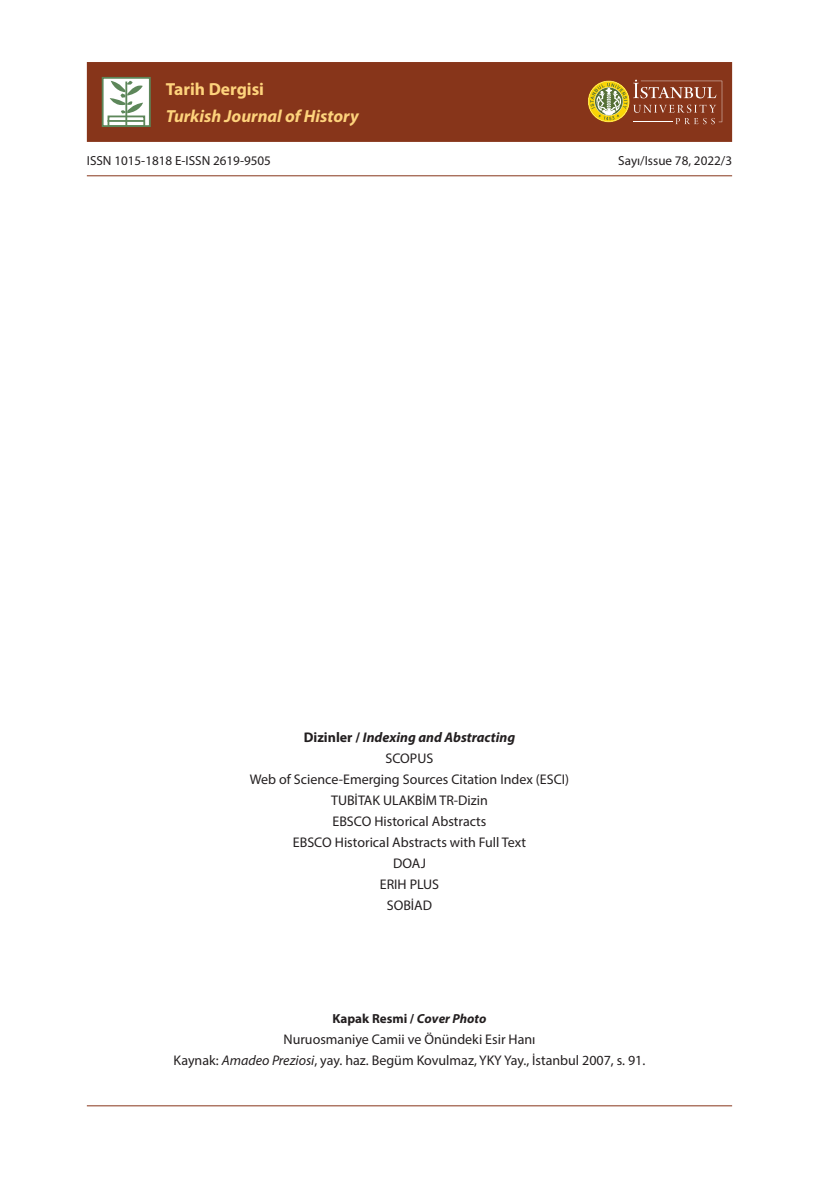
<style>
.page{position:relative;width:819px;height:1191px;background:#fff}
.page>*{position:absolute;margin:0;border:0;box-sizing:border-box;transform-origin:0 0}
.t1{font:italic 700 17.5px "Myriad Pro";color:#fed37c}
.t2{font:700 17.5px "Myriad Pro";color:#fed37c}
.t3{font:14px/21px "Myriad Pro";color:#231f20;text-align:center}
.t4{font:13.12px "Myriad Pro";color:#231f20}
.t5{font:700 13.12px "Myriad Pro";color:#231f20}
.s1{font-weight:700}
.s2{font-weight:700;font-style:italic}
.s3{font-style:italic}
</style>
<div class="page">
<hr style="left:87px;top:175px;width:645px;height:1px;background:#87351a">
<hr style="left:87px;top:1105px;width:645px;height:1px;background:#87351a">
<div style="left:87px;top:62px;width:645px;height:80px;background:#87351a"></div>
<div style="left:102px;top:77px;width:49px;height:50px;background:#fff;border:2px solid #5d875a"></div>
<div style="left:107px;top:115px;width:38px;height:12px;border:2px solid #5d875a"></div>
<hr style="left:107px;top:120px;width:37px;height:2px;background:#5d875a">
<svg style="left:110px;top:81px;width:33px;height:33px"></svg>
<hr style="left:125px;top:81px;width:2px;height:46px;background:#5d875a">
<svg style="left:588px;top:80px;width:134px;height:44px;background:#9f663a"></svg>
<p class="t2" style="left:166px;top:78px;width:100px">Tarih Dergisi</p>
<p class="t1" style="left:166px;top:104px;width:194px">Turkish Journal of History</p>
<p class="t4" style="left:87px;top:152px;width:186px">ISSN 1015-1818 E-ISSN 2619-9505</p>
<p class="t4" style="left:618px;top:152px;width:115px">Sayı/Issue 78, 2022/3</p>
<p class="t3" style="left:250px;top:726px;width:321px"><span class="s1">Dizinler /</span> <span class="s2">Indexing and Abstracting<br></span>SCOPUS<br>Web of Science-Emerging Sources Citation Index (ESCI)<br>TUBİTAK ULAKBİM TR-Dizin<br>EBSCO Historical Abstracts<br>EBSCO Historical Abstracts with Full Text<br>DOAJ<br>ERIH PLUS<br>SOBİAD</p>
<p class="t5" style="left:332px;top:1010px;width:155px">Kapak Resmi / <span class="s3">Cover Photo</span></p>
<p class="t3" style="left:174px;top:1029px;width:473px">Nuruosmaniye Camii ve Önündeki Esir Hanı<br>Kaynak: <span class="s3">Amadeo Preziosi</span>, yay. haz. Begüm Kovulmaz, YKY Yay., İstanbul 2007, s. 91.</p>
</div>
